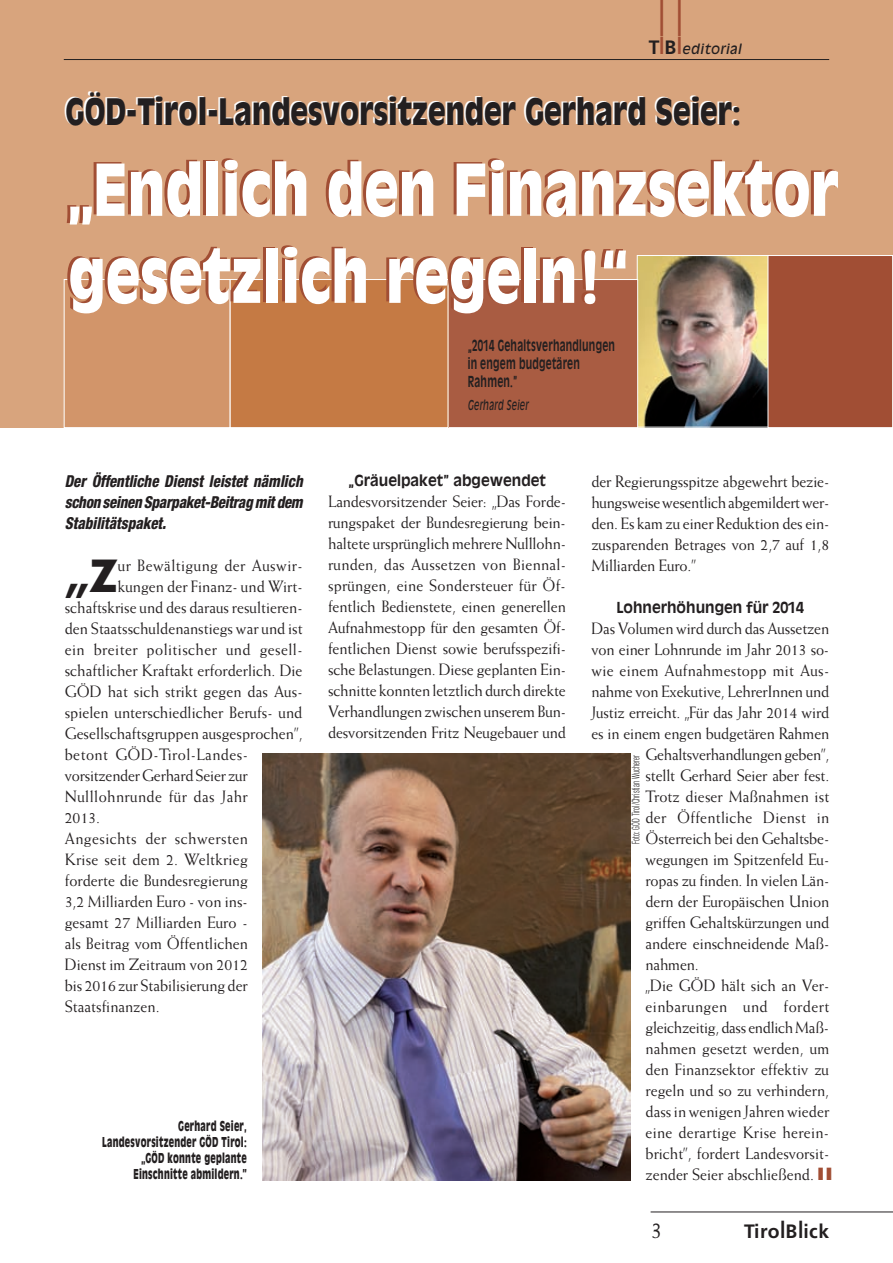
<style>
.page{position:relative;width:893px;height:1263px;background:#fff}
.page>*{position:absolute;margin:0;border:0;box-sizing:border-box;transform-origin:0 0}
.t1{font:900 70.5px/87px "Antique Olive";color:#fff;scale:.8 1}
.t2{font:700 55.65px "Frutiger";color:#a14e34;scale:.35 1}
.t3{font:700 43.05px "Futura";color:#231f20;scale:.95 1}
.t4{font:900 36px "Antique Olive";color:#231f20;scale:.8 1}
.t5{font:24px "Weiss";color:#231f20;scale:.95 1}
.t6{font:700 19.35px "Frutiger";letter-spacing:.03em;color:#231f20}
.t7{font:16.5px/21px "Weiss";color:#231f20;text-align:justify;scale:.95 1}
.t8{font:16.5px "Weiss";letter-spacing:.025em;color:#231f20;scale:.95 1}
.t9{font:italic 800 condensed 16.5px/21px "Helvetica Neue";letter-spacing:-.02em;color:#231f20;text-align:justify;scale:.9 1}
.t10{font:16.5px "Weiss";letter-spacing:-.02em;color:#231f20;scale:.95 1}
.t11{font:700 15px/18px "Antique Olive";letter-spacing:.02em;color:#231f20;scale:.65 1}
.t12{font:700 15px "Antique Olive";color:#231f20;scale:.95 1}
.t13{font:900 13.5px/16.2px "Antique Olive";letter-spacing:.025em;color:#231f20;text-align:right;scale:.65 1}
.t14{font:italic 13.5px "Antique Olive";letter-spacing:.02em;color:#231f20}
.t15{font:italic 13.5px "Antique Olive";letter-spacing:.02em;color:#231f20;scale:.65 1}
.t16{font:300 condensed 10.5px "Helvetica Neue";letter-spacing:.02em;color:#231f20;scale:.65 1}
.s1{font-family:"Frutiger";font-weight:700;font-style:normal;font-size:19.35px}
.s2{font-family:"Frutiger";font-weight:700;font-style:normal;font-size:23.1px;color:#a14e34}
.s3{font-family:"Antique Olive Nord";color:#a14e34}
.s4{font-size:23.1px}
</style>
<div class="page">
<div style="left:0;top:0;width:893px;height:428px;background:#d8a47d"></div>
<hr style="left:64px;top:59px;width:765px;height:1px;background:#231f20">
<hr style="left:651px;top:1211px;width:242px;height:1px;background:#231f20">
<img style="left:639px;top:257px;width:128px;height:168px">
<div style="left:406px;top:279px;width:232px;height:149px;background:#a95c42"></div>
<div style="left:406px;top:279px;width:232px;height:149px;border:1px solid #fff"></div>
<div style="left:230px;top:279px;width:218px;height:149px;background:#c57a44"></div>
<div style="left:230px;top:279px;width:218px;height:149px;border:1px solid #fff"></div>
<div style="left:64px;top:279px;width:166px;height:149px;background:#d2956a"></div>
<div style="left:64px;top:279px;width:166px;height:149px;border:1px solid #fff"></div>
<div style="left:768px;top:255px;width:125px;height:173px;background:#a14e34"></div>
<div style="left:768px;top:255px;width:125px;height:173px;border:1px solid #fff"></div>
<img style="left:263px;top:754px;width:368px;height:427px">
<h2 class="t2" style="left:659px;top:-5px;width:68px">l l</h2>
<p class="t14" style="left:649px;top:43px;width:94px"><span class="s1">T</span><span class="s2">l</span><span class="s1">B</span><span class="s2">l</span>editorial</p>
<h3 class="t4" style="left:65px;top:97px;width:846px">GÖD-Tirol-Landesvorsitzender Gerhard Seier:</h3>
<h1 class="t1" style="left:68px;top:150px;width:965px">„Endlich den Finanzsektor gesetzlich regeln!“</h1>
<p class="t11" style="left:468px;top:337px;width:228px">„2014 Gehaltsverhandlungen in engem budgetären<br>Rahmen.”</p>
<p class="t15" style="left:468px;top:399px;width:95px">Gerhard Seier</p>
<p class="t9" style="left:65px;top:472px;width:266px">Der Öffentliche Dienst leistet nämlich schon seinen Sparpaket-Beitrag mit dem Stabilitätspaket.</p>
<h3 class="t3" style="left:65px;top:556px;width:57px">„Z</h3>
<p class="t8" style="left:118px;top:559px;width:196px">ur Bewältigung der Auswir-</p>
<p class="t7" style="left:118px;top:577px;width:196px">kungen der Finanz- und Wirt-</p>
<p class="t7" style="left:65px;top:598px;width:252px">schaftskrise und des daraus resultieren-</p>
<p class="t7" style="left:65px;top:619px;width:252px">den Staatsschuldenanstiegs war und ist</p>
<p class="t8" style="left:65px;top:643px;width:252px">ein breiter politischer und gesell-</p>
<p class="t7" style="left:65px;top:661px;width:252px">schaftlicher Kraftakt erforderlich. Die</p>
<p class="t7" style="left:65px;top:682px;width:252px">GÖD hat sich strikt gegen das Aus-</p>
<p class="t7" style="left:65px;top:703px;width:251px">spielen unterschiedlicher Berufs- und</p>
<p class="t7" style="left:65px;top:724px;width:252px">Gesellschaftsgruppen ausgesprochen”,</p>
<p class="t8" style="left:65px;top:748px;width:194px">betont GÖD-Tirol-Landes-</p>
<p class="t7" style="left:65px;top:766px;width:194px">vorsitzender Gerhard Seier zur</p>
<p class="t8" style="left:65px;top:790px;width:194px">Nulllohnrunde für das Jahr</p>
<p class="t7" style="left:65px;top:808px;width:39px">2013.</p>
<p class="t8" style="left:65px;top:832px;width:194px">Angesichts der schwersten</p>
<p class="t7" style="left:65px;top:850px;width:194px">Krise seit dem 2. Weltkrieg</p>
<p class="t7" style="left:65px;top:871px;width:194px">forderte die Bundesregierung</p>
<p class="t7" style="left:65px;top:892px;width:194px">3,2 Milliarden Euro - von ins-</p>
<p class="t7" style="left:65px;top:913px;width:194px">gesamt 27 Milliarden Euro -</p>
<p class="t7" style="left:65px;top:934px;width:194px">als Beitrag vom Öffentlichen</p>
<p class="t7" style="left:65px;top:955px;width:194px">Dienst im Zeitraum von 2012</p>
<p class="t7" style="left:65px;top:976px;width:194px">bis 2016 zur Stabilisierung der</p>
<p class="t7" style="left:65px;top:997px;width:101px">Staatsfinanzen.</p>
<p class="t13" style="left:102px;top:1118px;width:224px">Gerhard Seier,<br>Landesvorsitzender GÖD Tirol: „GÖD konnte geplante<br>Einschnitte abmildern.”</p>
<p class="t12" style="left:348px;top:475px;width:210px">„Gräuelpaket” abgewendet</p>
<p class="t7" style="left:328px;top:492px;width:252px">Landesvorsitzender Seier: „Das Forde&shy;rungspaket der Bundesregierung bein&shy;haltete ursprünglich mehrere Nulllohn&shy;runden, das Aussetzen von Biennal&shy;sprüngen, eine Sondersteuer für Öf&shy;fentlich Bedienstete, einen generellen Aufnahmestopp für den gesamten Öf&shy;fentlichen Dienst sowie berufsspezifi&shy;sche Belastungen. Diese geplanten Ein&shy;schnitte konnten letztlich durch direkte Verhandlungen zwischen unserem Bun&shy;desvorsitzenden Fritz Neugebauer und</p>
<p class="t7" style="left:591px;top:472px;width:252px">der Regierungsspitze abgewehrt bezie&shy;hungsweise wesentlich abgemildert wer&shy;den. Es kam zu einer Reduktion des ein&shy;zusparenden Betrages von 2,7 auf 1,8<br>Milliarden Euro.”</p>
<p class="t12" style="left:616px;top:601px;width:199px">Lohnerhöhungen für 2014</p>
<p class="t7" style="left:591px;top:619px;width:252px">Das Volumen wird durch das Aussetzen</p>
<p class="t7" style="left:591px;top:640px;width:252px">von einer Lohnrunde im Jahr 2013 so-</p>
<p class="t7" style="left:591px;top:661px;width:252px">wie einem Aufnahmestopp mit Aus-</p>
<p class="t7" style="left:591px;top:682px;width:252px">nahme von Exekutive, LehrerInnen und</p>
<p class="t7" style="left:591px;top:703px;width:252px">Justiz erreicht. „Für das Jahr 2014 wird</p>
<p class="t7" style="left:591px;top:724px;width:252px">es in einem engen budgetären Rahmen</p>
<p class="t7" style="left:645px;top:745px;width:195px">Gehaltsverhandlungen geben”,</p>
<p class="t7" style="left:645px;top:766px;width:195px">stellt Gerhard Seier aber fest.</p>
<p class="t7" style="left:645px;top:787px;width:195px">Trotz dieser Maßnahmen ist</p>
<p class="t7" style="left:645px;top:808px;width:195px">der Öffentliche Dienst in</p>
<p class="t7" style="left:645px;top:829px;width:195px">Österreich bei den Gehaltsbe-</p>
<p class="t7" style="left:645px;top:850px;width:195px">wegungen im Spitzenfeld Eu-</p>
<p class="t7" style="left:645px;top:871px;width:195px">ropas zu finden. In vielen Län-</p>
<p class="t7" style="left:645px;top:892px;width:195px">dern der Europäischen Union</p>
<p class="t7" style="left:645px;top:913px;width:195px">griffen Gehaltskürzungen und</p>
<p class="t7" style="left:645px;top:934px;width:195px">andere einschneidende Maß-</p>
<p class="t7" style="left:645px;top:955px;width:58px">nahmen.</p>
<p class="t7" style="left:645px;top:976px;width:195px">„Die GÖD hält sich an Ver-</p>
<p class="t8" style="left:645px;top:1000px;width:195px">einbarungen und fordert</p>
<p class="t10" style="left:645px;top:1021px;width:195px">gleichzeitig, dass endlich Maß-</p>
<p class="t7" style="left:645px;top:1039px;width:195px">nahmen gesetzt werden, um</p>
<p class="t7" style="left:645px;top:1060px;width:195px">den Finanzsektor effektiv zu</p>
<p class="t7" style="left:645px;top:1081px;width:195px">regeln und so zu verhindern,</p>
<p class="t7" style="left:645px;top:1102px;width:195px">dass in wenigen Jahren wieder</p>
<p class="t7" style="left:645px;top:1123px;width:195px">eine derartige Krise herein-</p>
<p class="t7" style="left:645px;top:1144px;width:195px">bricht”, fordert Landesvorsit-</p>
<p class="t7" style="left:645px;top:1165px;width:198px">zender Seier abschließend. <span class="s3">l l</span></p>
<p class="t16" style="left:632px;top:844px;width:139px;rotate:-90deg">Foto: GÖD Tirol/Christian Wucherer</p>
<h3 class="t5" style="left:651px;top:1221px;width:14px">3</h3>
<p class="t6" style="left:744px;top:1223px;width:87px">Tiro<span class="s4">l</span>B<span class="s4">l</span>ick</p>
</div>
